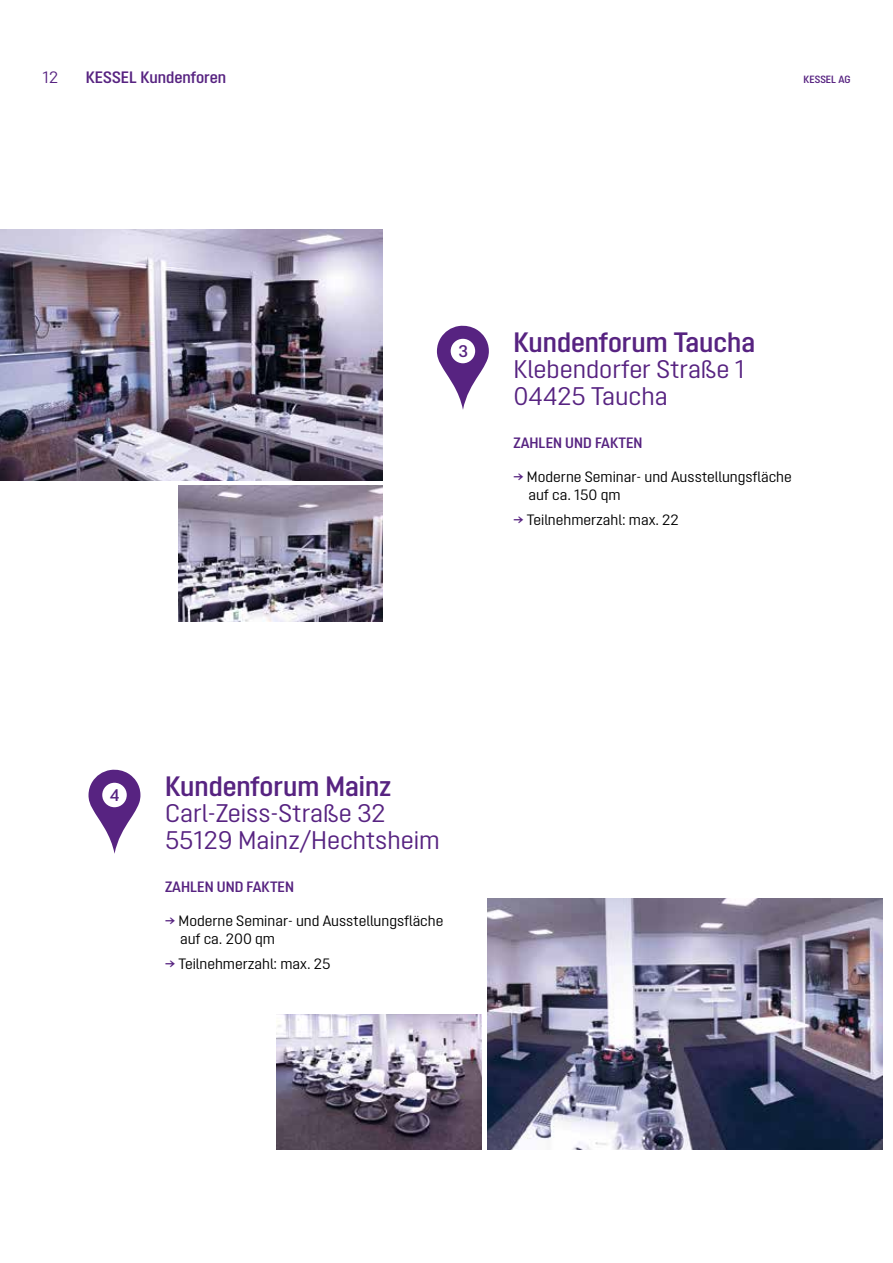
<style>
.page{position:relative;width:893px;height:1263px;background:#fff}
.page>*{position:absolute;margin:0;border:0;box-sizing:border-box;transform-origin:0 0}
.t1{font:600 28.05px "Opinion Pro";color:#572381}
.t2{font:25.5px/26.7px "Opinion Pro";color:#572381}
.t3{font:600 16.8px "Opinion Pro";color:#572381}
.t4{font:600 16.5px "Opinion Pro";color:#572381}
.t5{font:16.5px "Opinion Pro";color:#572381}
.t6{font:15px/18px "Opinion Pro";color:#000}
.t7{font:600 15px "Opinion Pro";color:#572381}
.t8{font:600 10.5px "Opinion Pro";color:#572381}
.s1{font-weight:600;color:#572381}
</style>
<div class="page">
<svg style="left:88px;top:769px;width:53px;height:85px"></svg>
<div style="left:102px;top:783px;width:25px;height:24px;background:#fff;border-radius:50%"></div>
<svg style="left:437px;top:325px;width:52px;height:85px"></svg>
<div style="left:451px;top:339px;width:24px;height:24px;background:#fff;border-radius:50%"></div>
<img style="left:0;top:229px;width:383px;height:252px">
<img style="left:487px;top:898px;width:396px;height:251px">
<img style="left:178px;top:486px;width:205px;height:136px">
<img style="left:277px;top:1014px;width:204px;height:136px">
<p class="t5" style="left:43px;top:68px;width:17px">12</p>
<p class="t4" style="left:86px;top:68px;width:142px">KESSEL Kundenforen</p>
<p class="t8" style="left:804px;top:74px;width:48px">KESSEL AG</p>
<p class="t3" style="left:458px;top:342px;width:11px">3</p>
<h1 class="t1" style="left:513px;top:325px;width:243px">Kundenforum Taucha</h1>
<h2 class="t2" style="left:513px;top:356px;width:233px">Klebendorfer Straße 1<br>04425 Taucha</h2>
<p class="t7" style="left:513px;top:434px;width:130px">ZAHLEN UND FAKTEN</p>
<p class="t6" style="left:528px;top:467px;width:265px;text-indent:-15px"><span class="s1">→</span> Moderne Seminar- und Ausstellungsfläche auf ca. 150 qm</p>
<p class="t6" style="left:513px;top:511px;width:167px"><span class="s1">→</span> Teilnehmerzahl: max. 22</p>
<p class="t3" style="left:110px;top:786px;width:11px">4</p>
<h1 class="t1" style="left:165px;top:769px;width:228px">Kundenforum Mainz</h1>
<h2 class="t2" style="left:165px;top:800px;width:276px">Carl-Zeiss-Straße 32<br>55129 Mainz/Hechtsheim</h2>
<p class="t7" style="left:165px;top:877px;width:130px">ZAHLEN UND FAKTEN</p>
<p class="t6" style="left:180px;top:911px;width:265px;text-indent:-15px"><span class="s1">→</span> Moderne Seminar- und Ausstellungsfläche auf ca. 200 qm</p>
<p class="t6" style="left:165px;top:955px;width:167px"><span class="s1">→</span> Teilnehmerzahl: max. 25</p>
</div>
